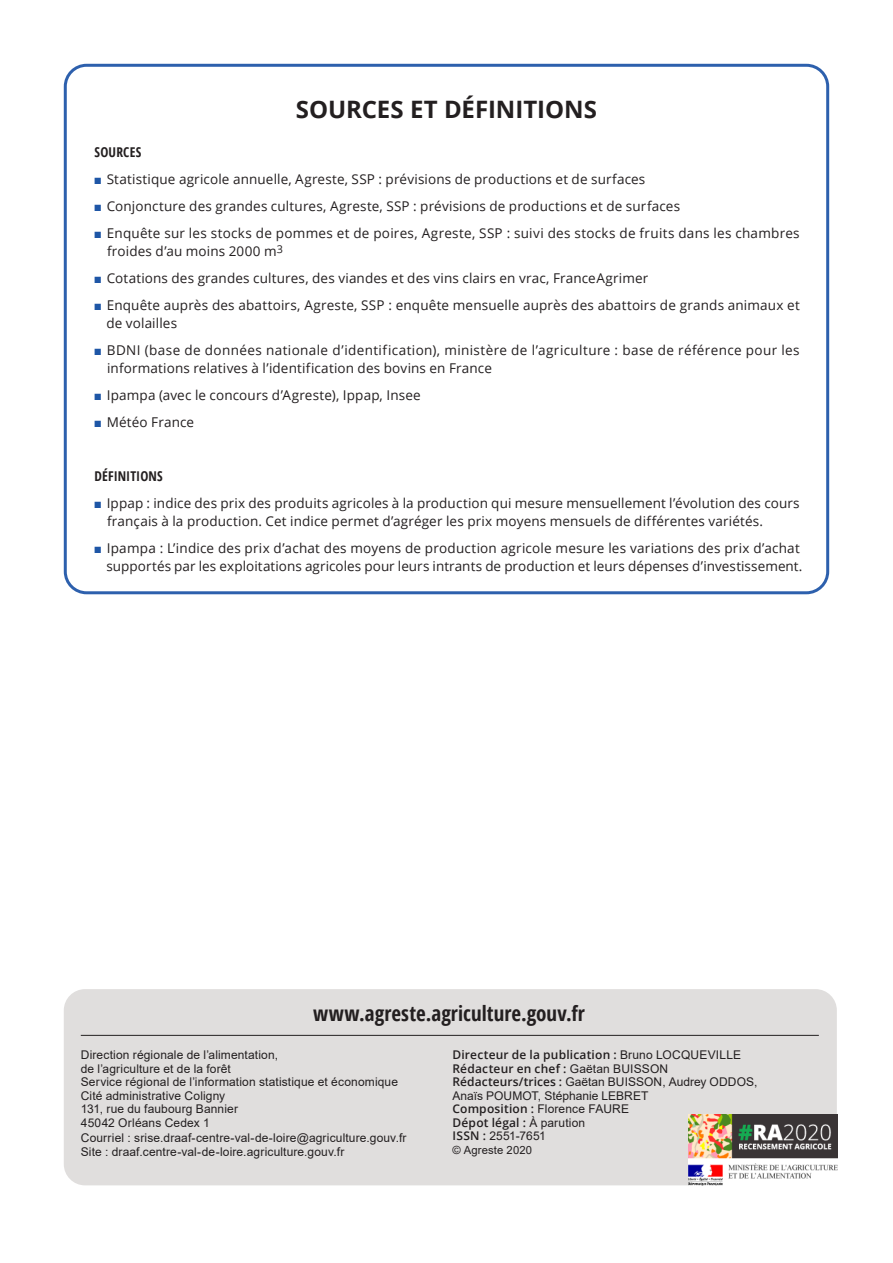
<style>
.page{position:relative;width:893px;height:1263px;background:#fff}
.page>*{position:absolute;margin:0;border:0;box-sizing:border-box;transform-origin:0 0}
.Titre_encadré{font:700 24px "Open Sans";letter-spacing:-.005em;color:#231f20}
.t1{font:700 21px "Open Sans Condensed";letter-spacing:.005em;color:#231f20}
.t2{font:13.5px/18px "Open Sans";letter-spacing:.01em;color:#231f20}
.t3{font:700 13.5px "Open Sans Condensed";letter-spacing:.015em;color:#231f20}
.t4{font:12px/13.5px "Arial";letter-spacing:.01em;color:#231f20}
.t5{font:600 12px "Open Sans";letter-spacing:.015em;color:#231f20}
.t6{font:11.25px "Arial";letter-spacing:.015em;color:#231f20}
.s1{font-family:"Arial";color:#1e56a6}
.s2{font-family:"Arial";font-weight:400}
.s3{font-family:"Open Sans";font-weight:600}
</style>
<div class="page">
<div style="left:64px;top:989px;width:773px;height:196px;background:#e0dedd;border-radius:21px"></div>
<hr style="left:81px;top:1035px;width:738px;height:1px;background:#231f20">
<div style="left:64px;top:64px;width:765px;height:530px;border:3px solid #2d60ad;border-radius:21px"></div>
<img style="left:688px;top:1114px;width:149px;height:72px">
<p class="Titre_encadré" style="left:296px;top:92px;width:303px">SOURCES ET DÉFINITIONS</p>
<p class="t3" style="left:95px;top:143px;width:48px">SOURCES</p>
<p class="t2" style="left:94px;top:170px;width:553px"><span class="s1">■</span> Statistique agricole annuelle, Agreste, SSP : prévisions de productions et de surfaces</p>
<p class="t2" style="left:94px;top:197px;width:588px"><span class="s1">■</span> Conjoncture des grandes cultures, Agreste, SSP : prévisions de productions et de surfaces</p>
<p class="t2" style="left:107px;top:224px;width:694px;text-indent:-13px"><span class="s1">■</span> Enquête sur les stocks de pommes et de poires, Agreste, SSP : suivi des stocks de fruits dans les chambres froides d’au moins 2000 m<sup>3</sup></p>
<p class="t2" style="left:94px;top:269px;width:556px"><span class="s1">■</span> Cotations des grandes cultures, des viandes et des vins clairs en vrac, FranceAgrimer</p>
<p class="t2" style="left:106px;top:296px;width:695px;text-indent:-13px"><span class="s1">■</span> Enquête auprès des abattoirs, Agreste, SSP : enquête mensuelle auprès des abattoirs de grands animaux et de volailles</p>
<p class="t2" style="left:107px;top:341px;width:694px;text-indent:-13px"><span class="s1">■</span> BDNI (base de données nationale d’identification), ministère de l’agriculture : base de référence pour les informations relatives à l’identification des bovins en France</p>
<p class="t2" style="left:94px;top:386px;width:328px"><span class="s1">■</span> Ipampa (avec le concours d’Agreste), Ippap, Insee</p>
<p class="t2" style="left:94px;top:413px;width:102px"><span class="s1">■</span> Météo France</p>
<p class="t3" style="left:95px;top:467px;width:70px">DÉFINITIONS</p>
<p class="t2" style="left:107px;top:494px;width:694px;text-indent:-13px"><span class="s1">■</span> Ippap : indice des prix des produits agricoles à la production qui mesure mensuellement l’évolution des cours français à la production. Cet indice permet d’agréger les prix moyens mensuels de différentes variétés.</p>
<p class="t2" style="left:94px;top:539px;width:710px;text-align:right"><span class="s1">■</span> Ipampa : L’indice des prix d’achat des moyens de production agricole mesure les variations des prix d’achat supportés par les exploitations agricoles pour leurs intrants de production et leurs dépenses d’investissement.</p>
<p class="t1" style="left:313px;top:999px;width:273px">www.agreste.agriculture.gouv.fr</p>
<p class="t4" style="left:81px;top:1048px;width:199px">Direction régionale de l’alimentation,</p>
<p class="t4" style="left:81px;top:1061px;width:152px">de l’agriculture et de la forêt</p>
<p class="t4" style="left:81px;top:1075px;width:319px">Service régional de l’information statistique et économique</p>
<p class="t4" style="left:81px;top:1088px;width:146px">Cité administrative Coligny</p>
<p class="t4" style="left:81px;top:1102px;width:159px">131, rue du faubourg Bannier</p>
<p class="t4" style="left:81px;top:1115px;width:131px">45042 Orléans Cedex 1</p>
<p class="t4" style="left:81px;top:1131px;width:327px">Courriel : srise.draaf-centre-val-de-loire@agriculture.gouv.fr</p>
<p class="t4" style="left:81px;top:1145px;width:265px">Site : draaf.centre-val-de-loire.agriculture.gouv.fr</p>
<p class="t5" style="left:452px;top:1046px;width:290px">Directeur de la publication : <span class="s2">Bruno LOCQUEVILLE</span></p>
<p class="t5" style="left:452px;top:1060px;width:217px">Rédacteur en chef : <span class="s2">Gaëtan BUISSON</span></p>
<p class="t4" style="left:452px;top:1075px;width:306px"><span class="s3">Rédacteurs/trices :</span> Gaëtan BUISSON, Audrey ODDOS,<br>Anaïs POUMOT, Stéphanie LEBRET</p>
<p class="t4" style="left:452px;top:1102px;width:178px"><span class="s3">Composition :</span> Florence FAURE</p>
<p class="t4" style="left:452px;top:1115px;width:134px"><span class="s3">Dépot légal :</span> À parution<br><span class="s3">ISSN :</span> 2551-7651</p>
<p class="t6" style="left:452px;top:1142px;width:81px">© Agreste 2020</p>
</div>
